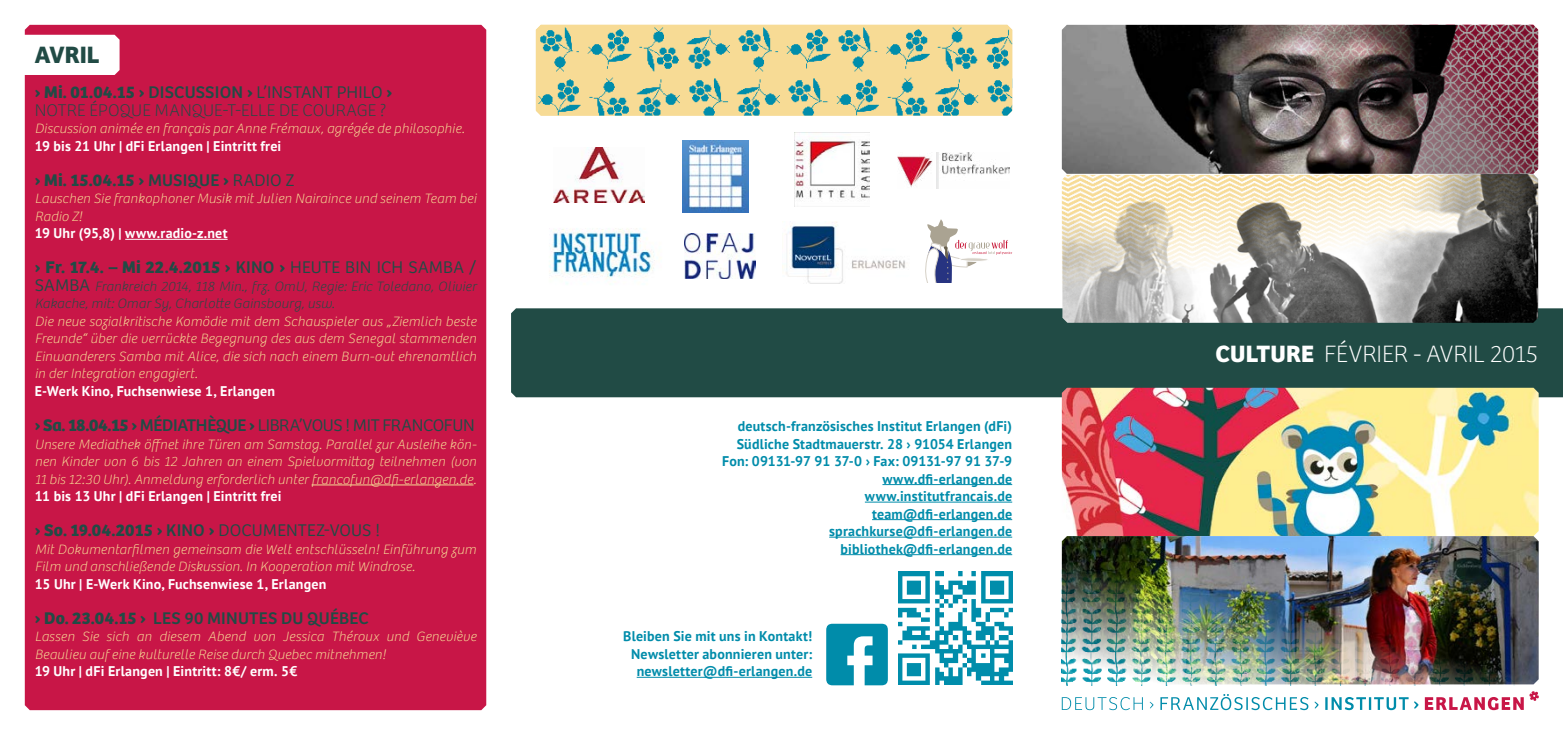
<style>
.page{position:relative;width:1563px;height:735px;background:#fff}
.page>*{position:absolute;margin:0;border:0;box-sizing:border-box;transform-origin:0 0}
.t1{font:100 24.5px "Bree";color:#fff}
.t2{font:700 24.5px "Bree";color:#214b45}
.t3{font:700 17.5px "Bree";letter-spacing:.01em;color:#214b45}
.t4{font:100 17.5px/17.5px "Bree";letter-spacing:.01em;color:#214b45}
.t5{font:300 17.5px "Bree";letter-spacing:-.02em;color:#214b45}
.t6{font:17.5px "Bree";letter-spacing:.01em;color:#214b45}
.t7{font:italic 100 14px/17.5px "Bree";letter-spacing:.01em;color:#f6db94}
.t8{font:700 14px/17.5px "PT Sans";letter-spacing:.015em;color:#008caa;text-align:right}
.t9{font:700 14px "PT Sans";letter-spacing:.015em;color:#fff}
.t10{font:italic 100 14px/17.5px "Bree";letter-spacing:.01em;color:#214b45}
.s1{font-weight:700}
.s2{font-weight:400}
.s3{font-weight:300}
.s4{font-weight:300;font-style:normal;font-size:17.5px}
</style>
<div class="page">
<div style="left:511px;top:308px;width:1052px;height:89px;background:#214b45"></div>
<svg style="left:1424px;top:691px;width:114px;height:18px"></svg>
<svg style="left:1062px;top:694px;width:356px;height:15px"></svg>
<img style="left:554px;top:148px;width:91px;height:54px">
<img style="left:682px;top:141px;width:66px;height:72px">
<img style="left:794px;top:132px;width:75px;height:75px">
<img style="left:685px;top:233px;width:70px;height:46px">
<img style="left:549px;top:228px;width:106px;height:56px">
<img style="left:786px;top:221px;width:120px;height:63px">
<img style="left:898px;top:571px;width:114px;height:113px">
<img style="left:897px;top:153px;width:112px;height:36px">
<svg style="left:925px;top:219px;width:87px;height:64px"></svg>
<hr style="left:882px;top:484px;width:130px;height:1px;background:#008caa">
<hr style="left:865px;top:501px;width:147px;height:1px;background:#008caa">
<hr style="left:872px;top:519px;width:140px;height:1px;background:#008caa">
<hr style="left:829px;top:536px;width:183px;height:1px;background:#008caa">
<hr style="left:840px;top:554px;width:172px;height:1px;background:#008caa">
<hr style="left:637px;top:676px;width:175px;height:1px;background:#008caa">
<svg style="left:826px;top:623px;width:62px;height:62px"></svg>
<img style="left:1062px;top:25px;width:476px;height:297px">
<img style="left:1062px;top:387px;width:476px;height:149px">
<div style="left:25px;top:25px;width:461px;height:684px;background:#c81647"></div>
<img style="left:1062px;top:536px;width:476px;height:149px">
<img style="left:536px;top:25px;width:476px;height:91px">
<svg style="left:25px;top:35px;width:95px;height:40px"></svg>
<hr style="left:125px;top:239px;width:103px;height:1px;background:#fff">
<hr style="left:311px;top:484px;width:162px;height:1px;background:#f6db94">
<h1 class="t2" style="left:35px;top:40px;width:66px">AVRIL</h1>
<p class="t4" style="left:35px;top:84px;width:359px"><span class="s1">› Mi. 01.04.15 ›</span> <span class="s2">DISCUSSION</span> <span class="s1">›</span> <span class="s3">L’INSTANT PHILO</span> <span class="s1">›<br></span>NOTRE ÉPOQUE MANQUE-T-ELLE DE COURAGE ?</p>
<p class="t7" style="left:35px;top:120px;width:431px">Discussion animée en français par Anne Frémaux, agrégée de philosophie.</p>
<p class="t9" style="left:35px;top:136px;width:248px">19 bis 21 Uhr | dFi Erlangen | Eintritt frei</p>
<p class="t3" style="left:35px;top:169px;width:261px">› Mi. 15.04.15 › <span class="s2">MUSIQUE</span> › <span class="s3">RADIO Z</span></p>
<p class="t7" style="left:35px;top:190px;width:443px">Lauschen Sie frankophoner Musik mit Julien Nairaince und seinem Team bei<br>Radio Z!</p>
<p class="t9" style="left:35px;top:224px;width:194px">19 Uhr (95,8) | www.radio-z.net</p>
<p class="t3" style="left:35px;top:257px;width:443px">› Fr. 17.4. – Mi 22.4.2015 › <span class="s2">KINO</span> › <span class="s3">HEUTE BIN ICH SAMBA /</span></p>
<p class="t10" style="left:35px;top:277px;width:443px"><span class="s4">SAMBA</span> Frankreich 2014, 118 Min., frz. OmU, Regie: Eric Toledano, Olivier<br>Kakache, mit: Omar Sy, Charlotte Gainsbourg, usw.</p>
<p class="t7" style="left:35px;top:312px;width:443px;text-align:justify">Die neue sozialkritische Komödie mit dem Schauspieler aus „Ziemlich beste Freunde“ über die verrückte Begegnung des aus dem Senegal stammenden Einwanderers Samba mit Alice, die sich nach einem Burn-out ehrenamtlich in der Integration engagiert.</p>
<p class="t9" style="left:35px;top:381px;width:242px">E-Werk Kino, Fuchsenwiese 1, Erlangen</p>
<p class="t5" style="left:35px;top:415px;width:441px"><span class="s1">› Sa. 18.04.15 ›</span> <span class="s2">MÉDIATHÈQUE</span> <span class="s1">›</span> LIBRA’VOUS ! MIT FRANCOFUN</p>
<p class="t7" style="left:35px;top:435px;width:443px;text-align:justify">Unsere Mediathek öffnet ihre Türen am Samstag. Parallel zur Ausleihe kön&shy;nen Kinder von 6 bis 12 Jahren an einem Spielvormittag teilnehmen (von 11 bis 12:30 Uhr). Anmeldung erforderlich unter francofun@dfi-erlangen.de.</p>
<p class="t9" style="left:35px;top:486px;width:248px">11 bis 13 Uhr | dFi Erlangen | Eintritt frei</p>
<p class="t3" style="left:35px;top:519px;width:347px">› So. 19.04.2015 › <span class="s2">KINO</span> › <span class="s3">DOCUMENTEZ-VOUS !</span></p>
<p class="t7" style="left:35px;top:540px;width:443px">Mit Dokumentarfilmen gemeinsam die Welt entschlüsseln! Einführung zum<br>Film und anschließende Diskussion. In Kooperation mit Windrose.</p>
<p class="t9" style="left:35px;top:574px;width:293px">15 Uhr | E-Werk Kino, Fuchsenwiese 1, Erlangen</p>
<p class="t6" style="left:35px;top:607px;width:336px"><span class="s1">› Do. 23.04.15 ›</span> LES 90 MINUTES DU QUÉBEC</p>
<p class="t7" style="left:35px;top:627px;width:443px">Lassen Sie sich an diesem Abend von Jessica Théroux und Geneviève<br>Beaulieu auf eine kulturelle Reise durch Quebec mitnehmen!</p>
<p class="t9" style="left:35px;top:661px;width:264px">19 Uhr | dFi Erlangen | Eintritt: 8€/ erm. 5€</p>
<p class="t8" style="left:722px;top:417px;width:291px">deutsch-französisches Institut Erlangen (dFi)<br>Südliche Stadtmauerstr. 28 › 91054 Erlangen Fon: 09131-97 91 37-0 › Fax: 09131-97 91 37-9 www.dfi-erlangen.de<br>www.institutfrancais.de team@dfi-erlangen.de sprachkurse@dfi-erlangen.de bibliothek@dfi-erlangen.de</p>
<p class="t8" style="left:623px;top:627px;width:190px">Bleiben Sie mit uns in Kontakt!<br>Newsletter abonnieren unter: newsletter@dfi-erlangen.de</p>
<h1 class="t1" style="left:1215px;top:339px;width:324px"><span class="s1">CULTURE</span> FÉVRIER - AVRIL 2015</h1>
</div>
